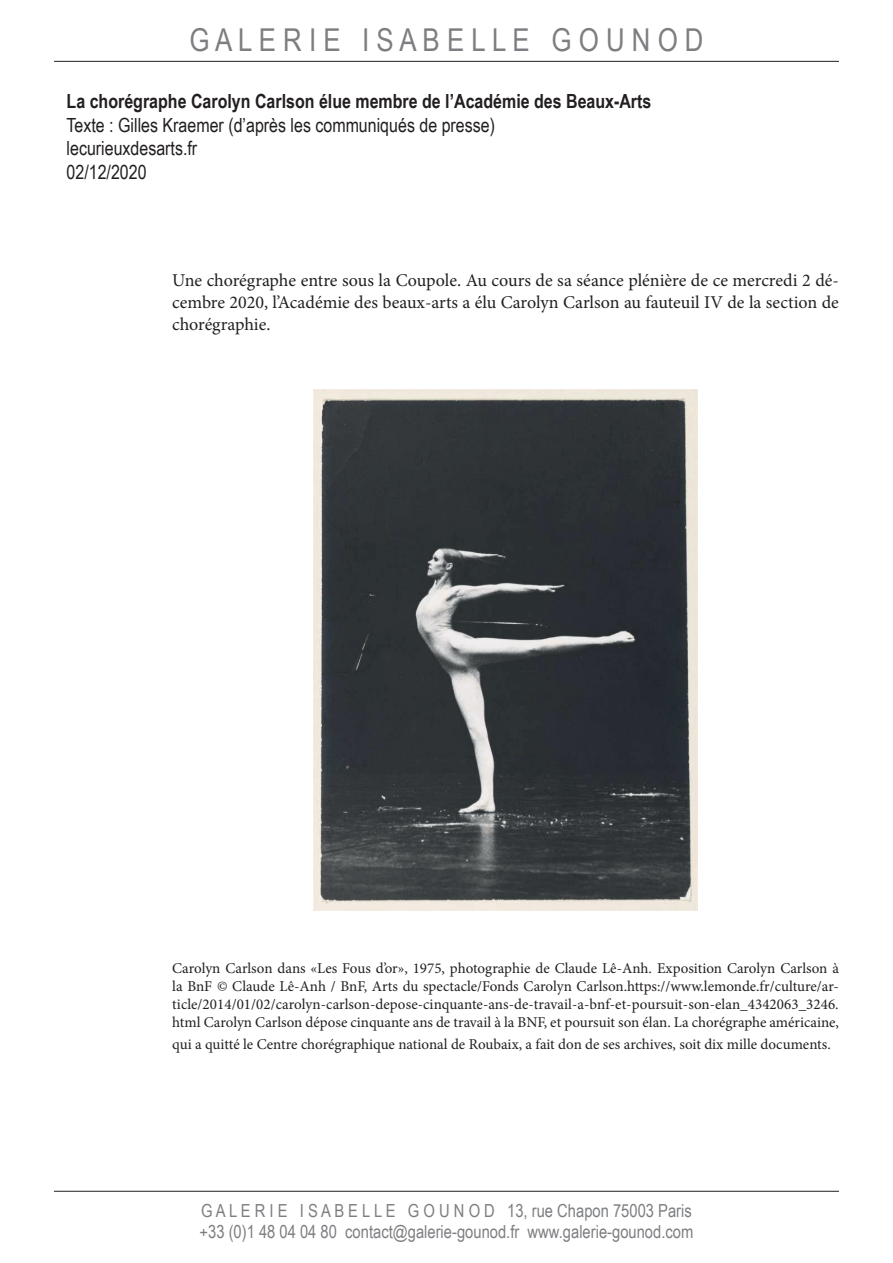
<style>
.page{position:relative;width:893px;height:1263px;background:#fff}
.page>*{position:absolute;margin:0;border:0;box-sizing:border-box;transform-origin:0 0}
.t1{font:31.5px "Arial Narrow";color:#7c7e81}
.t2{font:19.5px/23.4px "Arial Narrow";color:#231f20}
.t3{font:700 19.5px "Arial Narrow";color:#231f20}
.t4{font:18px/21.6px "Minion Pro";color:#231f20;text-align:justify}
.t5{font:18px/21.6px "Arial Narrow";color:#7c7e81}
.t6{font:15px/18px "Minion Pro";color:#231f20;text-align:justify}
</style>
<div class="page">
<hr style="left:54px;top:61px;width:785px;height:1px;background:#231f20">
<hr style="left:54px;top:1191px;width:785px;height:1px;background:#231f20">
<img style="left:314px;top:389px;width:384px;height:521px">
<h1 class="t1" style="left:189px;top:16px;width:516px">G A L E R I E I S A B E L L E G O U N O D</h1>
<h2 class="t3" style="left:67px;top:87px;width:586px">La chorégraphe Carolyn Carlson élue membre de l’Académie des Beaux-Arts</h2>
<h2 class="t2" style="left:67px;top:113px;width:430px">Texte : Gilles Kraemer (d’après les communiqués de presse) lecurieuxdesarts.fr<br>02/12/2020</h2>
<p class="t4" style="left:172px;top:270px;width:668px">Une chorégraphe entre sous la Coupole. Au cours de sa séance plénière de ce mercredi 2 dé&shy;cembre 2020, l’Académie des beaux-arts a élu Carolyn Carlson au fauteuil IV de la section de chorégraphie.</p>
<p class="t6" style="left:172px;top:959px;width:668px">Carolyn Carlson dans «Les Fous d’or», 1975, photographie de Claude Lê-Anh. Exposition Carolyn Carlson à la BnF © Claude Lê-Anh / BnF, Arts du spectacle/Fonds Carolyn Carlson.https://www.lemonde.fr/culture/ar&shy;ticle/2014/01/02/carolyn-carlson-depose-cinquante-ans-de-travail-a-bnf-et-poursuit-son-elan_4342063_3246. html Carolyn Carlson dépose cinquante ans de travail à la BNF, et poursuit son élan. La chorégraphe américaine,</p>
<p class="t6" style="left:172px;top:1035px;width:660px">qui a quitté le Centre chorégraphique national de Roubaix, a fait don de ses archives, soit dix mille documents.</p>
<p class="t5" style="left:200px;top:1199px;width:495px">G A L E R I E I S A B E L L E G O U N O D 13, rue Chapon 75003 Paris +33 (0)1 48 04 04 80 contact@galerie-gounod.fr www.galerie-gounod.com</p>
</div>
